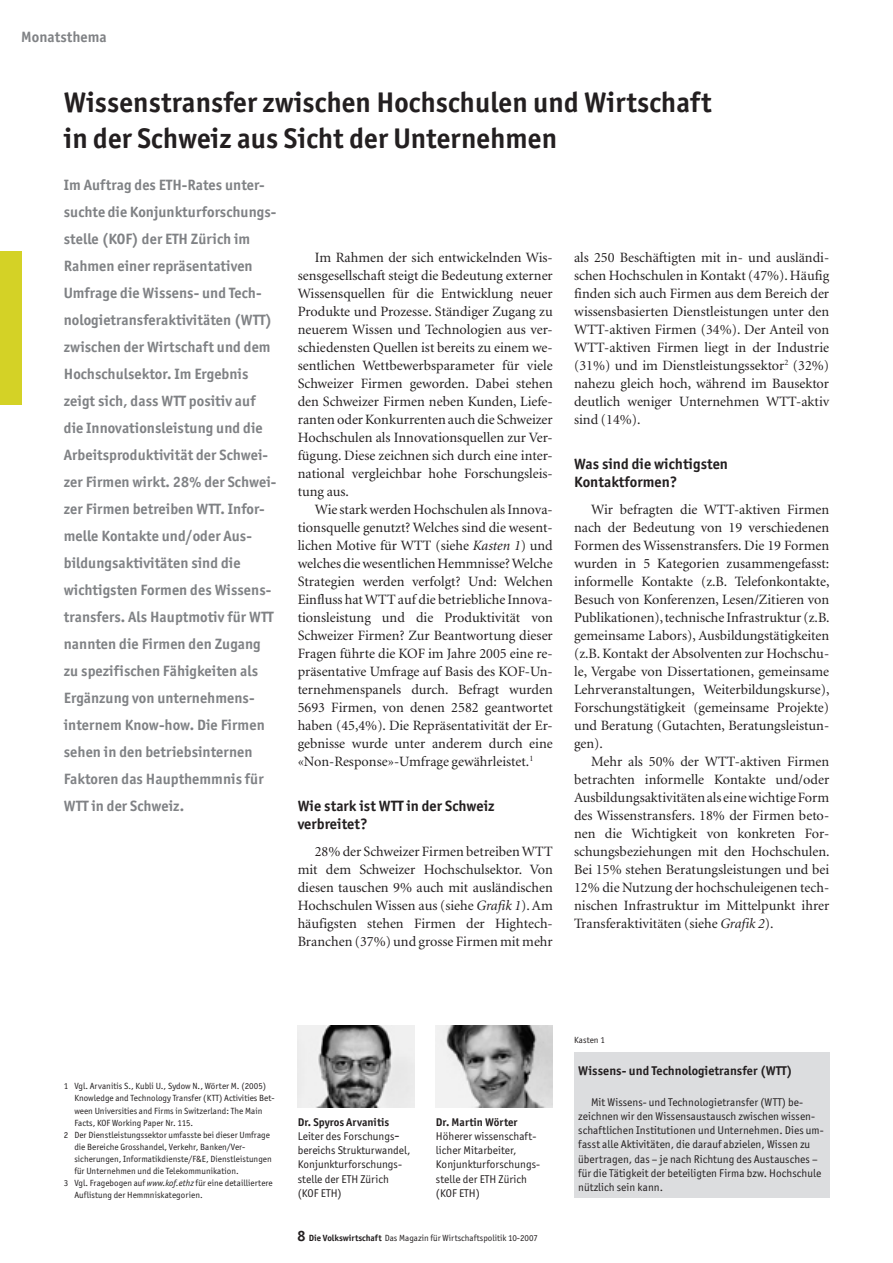
<style>
.page{position:relative;width:893px;height:1263px;background:#fff}
.page>*{position:absolute;margin:0;border:0;box-sizing:border-box;transform-origin:0 0}
.t1{font:700 28.5px/36px "Officina San ITC";letter-spacing:.005em;color:#231f20}
.t2{font:700 15px/27px "Officina San ITC";letter-spacing:.005em;color:#808285}
.t3{font:700 15px/18px "Officina San ITC";letter-spacing:.005em;color:#231f20}
.t4{font:14.25px/18px "Minion";color:#231f20;text-align:justify}
.t5{font:700 12.75px "Officina San ITC";letter-spacing:.005em;color:#231f20}
.t6{font:11.25px/14.2px "Officina San ITC";letter-spacing:.005em;color:#231f20}
.t7{font:700 11.25px "Officina San ITC";letter-spacing:.005em;color:#231f20}
.t8{font:9px "Officina San ITC";letter-spacing:.005em;color:#231f20}
.s1{font-style:italic}
.s2{font-weight:700}
.s3{font-weight:700;font-size:15px}
</style>
<div class="page">
<div style="left:0;top:252px;width:21px;height:153px;background:#d4d226"></div>
<img style="left:298px;top:1026px;width:117px;height:82px">
<img style="left:436px;top:1026px;width:117px;height:82px">
<div style="left:574px;top:1052px;width:255px;height:145px;background:#dcdddf"></div>
<p class="t2" style="left:21px;top:23px;width:87px">Monatsthema</p>
<h1 class="t1" style="left:64px;top:84px;width:649px">Wissenstransfer zwischen Hochschulen und Wirtschaft in der Schweiz aus Sicht der Unternehmen</h1>
<p class="t2" style="left:64px;top:172px;width:214px">Im Auftrag des ETH-Rates unter&shy;suchte die Konjunkturforschungs&shy;stelle (KOF) der ETH Zürich im<br>Rahmen einer repräsentativen<br>Umfrage die Wissens- und Tech&shy;nologietransferaktivitäten (WTT) zwischen der Wirtschaft und dem<br>Hochschulsektor. Im Ergebnis zeigt sich, dass WTT positiv auf die Innovationsleistung und die<br>Arbeitsproduktivität der Schwei&shy;zer Firmen wirkt. 28% der Schwei&shy;zer Firmen betreiben WTT. Infor&shy;melle Kontakte und/oder Aus&shy;bildungsaktivitäten sind die wichtigsten Formen des Wissens&shy;transfers. Als Hauptmotiv für WTT nannten die Firmen den Zugang zu spezifischen Fähigkeiten als<br>Ergänzung von unternehmens&shy;internem Know-how. Die Firmen sehen in den betriebsinternen<br>Faktoren das Haupthemmnis für<br>WTT in der Schweiz.</p>
<p class="t4" style="left:298px;top:248px;width:257px;text-indent:17px">Im Rahmen der sich entwickelnden Wis&shy;sensgesellschaft steigt die Bedeutung externer Wissensquellen für die Entwicklung neuer Produkte und Prozesse. Ständiger Zugang zu neuerem Wissen und Technologien aus ver&shy;schiedensten Quellen ist bereits zu einem we&shy;sentlichen Wettbewerbsparameter für viele Schweizer Firmen geworden. Dabei stehen den Schweizer Firmen neben Kunden, Liefe&shy;ranten oder Konkurrenten auch die Schweizer Hochschulen als Innovationsquellen zur Ver&shy;fügung. Diese zeichnen sich durch eine inter&shy;national vergleichbar hohe Forschungsleis&shy;tung aus.</p>
<p class="t4" style="left:298px;top:500px;width:257px;text-indent:17px">Wie stark werden Hochschulen als Innova&shy;tionsquelle genutzt? Welches sind die wesent&shy;lichen Motive für WTT (siehe <span class="s1">Kasten 1</span>) und welches die wesentlichen Hemmnisse? Welche Strategien werden verfolgt? Und: Welchen Einfluss hat WTT auf die betriebliche Innova&shy;tionsleistung und die Produktivität von Schweizer Firmen? Zur Beantwortung dieser Fragen führte die KOF im Jahre 2005 eine re&shy;präsentative Umfrage auf Basis des KOF-Un&shy;ternehmenspanels durch. Befragt wurden 5693 Firmen, von denen 2582 geantwortet haben (45,4%). Die Repräsentativität der Er&shy;gebnisse wurde unter anderem durch eine «Non-Response»-Umfrage gewährleistet.<sup>1</sup></p>
<p class="t3" style="left:298px;top:796px;width:198px">Wie stark ist WTT in der Schweiz verbreitet?</p>
<p class="t4" style="left:298px;top:842px;width:257px;text-indent:17px">28% der Schweizer Firmen betreiben WTT mit dem Schweizer Hochschulsektor. Von diesen tauschen 9% auch mit ausländischen Hochschulen Wissen aus (siehe <span class="s1">Grafik 1</span>). Am häufigsten stehen Firmen der Hightech-Branchen (37%) und grosse Firmen mit mehr</p>
<p class="t4" style="left:574px;top:248px;width:257px">als 250 Beschäftigten mit in- und ausländi&shy;schen Hochschulen in Kontakt (47%). Häufig finden sich auch Firmen aus dem Bereich der wissensbasierten Dienstleistungen unter den WTT-aktiven Firmen (34%). Der Anteil von WTT-aktiven Firmen liegt in der Industrie (31%) und im Dienstleistungssektor<sup>2</sup> (32%) nahezu gleich hoch, während im Bausektor deutlich weniger Unternehmen WTT-aktiv sind (14%).</p>
<p class="t3" style="left:574px;top:454px;width:155px">Was sind die wichtigsten<br>Kontaktformen?</p>
<p class="t4" style="left:574px;top:500px;width:257px;text-indent:17px">Wir befragten die WTT-aktiven Firmen nach der Bedeutung von 19 verschiedenen Formen des Wissenstransfers. Die 19 Formen wurden in 5 Kategorien zusammengefasst: informelle Kontakte (z.B. Telefonkontakte, Besuch von Konferenzen, Lesen/Zitieren von Publikationen), technische Infrastruktur (z.B. gemeinsame Labors), Ausbildungstätigkeiten (z.B. Kontakt der Absolventen zur Hochschu&shy;le, Vergabe von Dissertationen, gemeinsame Lehrveranstaltungen, Weiterbildungskurse), Forschungstätigkeit (gemeinsame Projekte) und Beratung (Gutachten, Beratungsleistun&shy;gen).</p>
<p class="t4" style="left:574px;top:752px;width:257px;text-indent:17px">Mehr als 50% der WTT-aktiven Firmen betrachten informelle Kontakte und/oder Ausbildungsaktivitäten als eine wichtige Form des Wissenstransfers. 18% der Firmen beto&shy;nen die Wichtigkeit von konkreten For&shy;schungsbeziehungen mit den Hochschulen.<br>Bei 15% stehen Beratungsleistungen und bei 12% die Nutzung der hochschuleigenen tech&shy;nischen Infrastruktur im Mittelpunkt ihrer Transferaktivitäten (siehe <span class="s1">Grafik 2</span>).</p>
<p class="t8" style="left:64px;top:1081px;width:204px">1 Vgl. Arvanitis S., Kubli U., Sydow N., Wörter M. (2005)</p>
<p class="t8" style="left:74px;top:1093px;width:202px">Knowledge and Technology Transfer (KTT) Activities Bet-</p>
<p class="t8" style="left:74px;top:1105px;width:189px">ween Universities and Firms in Switzerland: The Main</p>
<p class="t8" style="left:74px;top:1117px;width:120px">Facts, KOF Working Paper Nr. 115.</p>
<p class="t8" style="left:64px;top:1129px;width:208px">2 Der Dienstleistungssektor umfasste bei dieser Umfrage</p>
<p class="t8" style="left:74px;top:1141px;width:172px">die Bereiche Grosshandel, Verkehr, Banken/Ver-</p>
<p class="t8" style="left:74px;top:1153px;width:199px">sicherungen, Informatikdienste/F&amp;E, Dienstleistungen</p>
<p class="t8" style="left:74px;top:1165px;width:166px">für Unternehmen und die Telekommunikation.</p>
<p class="t8" style="left:64px;top:1177px;width:210px">3 Vgl. Fragebogen auf <span class="s1">www.kof.ethz</span> für eine detailliertere</p>
<p class="t8" style="left:74px;top:1189px;width:130px">Auflistung der Hemmniskategorien.</p>
<p class="t6" style="left:298px;top:1114px;width:114px"><span class="s2">Dr. Spyros Arvanitis<br></span>Leiter des Forschungs&shy;bereichs Strukturwandel,<br>Konjunkturforschungs&shy;stelle der ETH Zürich (KOF ETH)</p>
<p class="t7" style="left:436px;top:1115px;width:83px">Dr. Martin Wörter</p>
<p class="t6" style="left:436px;top:1129px;width:106px">Höherer wissenschaft&shy;licher Mitarbeiter,<br>Konjunkturforschungs&shy;stelle der ETH Zürich (KOF ETH)</p>
<p class="t8" style="left:298px;top:1232px;width:242px"><span class="s3">8</span> <span class="s2">Die Volkswirtschaft</span> Das Magazin für Wirtschaftspolitik 10-2007</p>
<p class="t8" style="left:574px;top:1035px;width:32px">Kasten 1</p>
<p class="t5" style="left:578px;top:1062px;width:216px">Wissens- und Technologietransfer (WTT)</p>
<p class="t6" style="left:578px;top:1094px;width:247px;text-indent:13px">Mit Wissens- und Technologietransfer (WTT) be&shy;zeichnen wir den Wissensaustausch zwischen wissen&shy;schaftlichen Institutionen und Unternehmen. Dies um&shy;fasst alle Aktivitäten, die darauf abzielen, Wissen zu übertragen, das – je nach Richtung des Austausches – für die Tätigkeit der beteiligten Firma bzw. Hochschule nützlich sein kann.</p>
</div>
